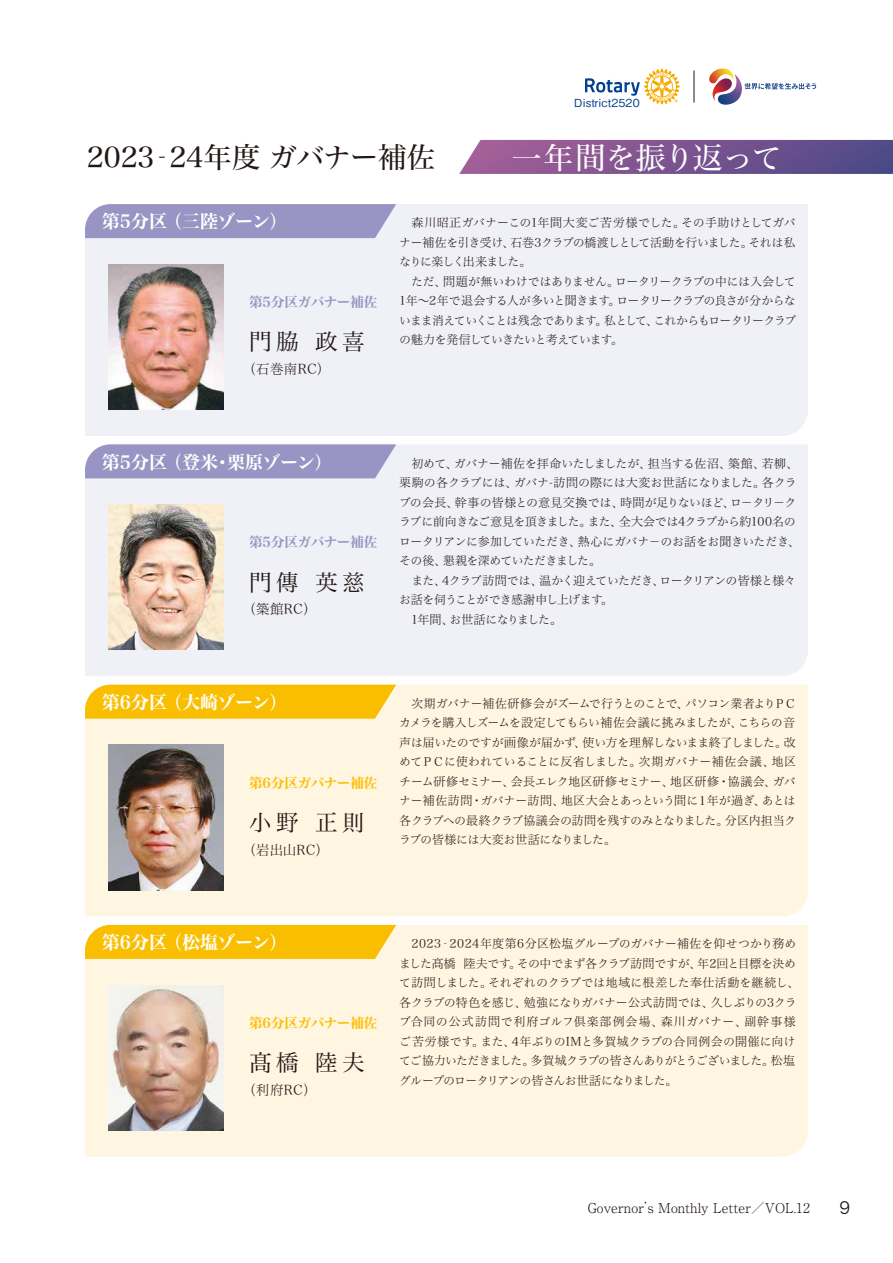
<style>
.page{position:relative;width:893px;height:1263px;background:#fff}
.page>*{position:absolute;margin:0;border:0;box-sizing:border-box;transform-origin:0 0}
.t1{font:30px "Hira Min Std W4";letter-spacing:.005em;color:#fff}
.t2{font:28.5px "Hira Min Std W4";color:#221815}
.t3{font:22.5px "Hira Min Std W3";letter-spacing:.2em;color:#221815}
.t4{font:18px "Hira Min Std W7";color:#fff}
.t5{font:16.5px "Hira Kaku Std N W3";color:#221815}
.t6{font:300 13.5px "Ryumin Pro";color:#221815}
.t7{font:13.5px "Hira Min Std W2";letter-spacing:.025em;color:#221815}
.t8{font:13.5px "Hira Min Std W7";color:#9894c3}
.t9{font:13.5px "Hira Min Std W7";color:#fabe00}
.t10{font:12px/19.5px "Hira Min Std W2";letter-spacing:-.03em;color:#221815;text-align:justify}
.t11{font:500 11.1px "Gothic BBB Pro";letter-spacing:.01em;color:#004090}
</style>
<div class="page">
<div style="left:85px;top:204px;width:723px;height:232px;background:#f0f0f7"></div>
<svg style="left:85px;top:204px;width:311px;height:34px;background:#9c98c5"></svg>
<img style="left:108px;top:264px;width:115px;height:146px">
<div style="left:85px;top:444px;width:723px;height:232px;background:#f0f0f7"></div>
<svg style="left:85px;top:444px;width:311px;height:34px;background:#9d99c6"></svg>
<img style="left:108px;top:505px;width:115px;height:145px">
<div style="left:85px;top:685px;width:723px;height:231px;background:#fff6e1"></div>
<svg style="left:85px;top:685px;width:311px;height:34px;background:#fac10c"></svg>
<img style="left:108px;top:745px;width:115px;height:145px">
<div style="left:85px;top:925px;width:723px;height:232px;background:#fff6e1"></div>
<svg style="left:85px;top:925px;width:311px;height:34px;background:#fac00b"></svg>
<img style="left:108px;top:985px;width:115px;height:145px">
<svg style="left:459px;top:140px;width:434px;height:34px;background:#7d5892"></svg>
<svg style="left:709px;top:68px;width:107px;height:37px"></svg>
<hr style="left:694px;top:70px;width:1px;height:33px;background:#221815">
<svg style="left:585px;top:69px;width:95px;height:35px"></svg>
<p class="t11" style="left:574px;top:94px;width:67px">District2520</p>
<h2 class="t2" style="left:87px;top:137px;width:350px">2023‐24年度 ガバナー補佐</h2>
<h1 class="t1" style="left:512px;top:136px;width:272px">一年間を振り返って</h1>
<h3 class="t4" style="left:102px;top:208px;width:187px">第5分区 （三陸ゾーン）</h3>
<p class="t8" style="left:249px;top:292px;width:130px">第5分区ガバナー補佐</p>
<h3 class="t3" style="left:249px;top:326px;width:117px">門脇 政喜</h3>
<p class="t7" style="left:242px;top:359px;width:89px">（石巻南RC）</p>
<p class="t10" style="left:399px;top:213px;width:398px">　森川昭正ガバナーこの1年間大変ご苦労様でした。その手助けとしてガバナー補佐を引き受け、石巻3クラブの橋渡しとして活動を行いました。それは私なりに楽しく出来ました。</p>
<p class="t10" style="left:399px;top:271px;width:399px;text-indent:12px">ただ、問題が無いわけではありません。ロータリークラブの中には入会して1年～2年で退会する人が多いと聞きます。ロータリークラブの良さが分からないまま消えていくことは残念であります。私として、これからもロータリークラブの魅力を発信していきたいと考えています。</p>
<h3 class="t4" style="left:102px;top:449px;width:232px">第5分区 （登米・栗原ゾーン）</h3>
<p class="t8" style="left:249px;top:532px;width:130px">第5分区ガバナー補佐</p>
<h3 class="t3" style="left:249px;top:566px;width:117px">門傳 英慈</h3>
<p class="t7" style="left:242px;top:600px;width:76px">（築館RC）</p>
<p class="t10" style="left:399px;top:453px;width:402px;text-align:left">　初めて、ガバナー補佐を拝命いたしましたが、担当する佐沼、築館、若柳、栗駒の各クラブには、ガバナ-訪問の際には大変お世話になりました。各クラブの会長、幹事の皆様との意見交換では、時間が足りないほど、ロ－タリ－クラブに前向きなご意見を頂きました。また、全大会では4クラブから約100名のロータリアンに参加していただき、熱心にガバナ－のお話をお聞きいただき、その後、懇親を深めていただきました。<br>　また、4クラブ訪問では、温かく迎えていただき、ロータリアンの皆様と様々お話を伺うことができ感謝申し上げます。<br>　1年間、お世話になりました。</p>
<h3 class="t4" style="left:102px;top:689px;width:187px">第6分区 （大崎ゾーン）</h3>
<p class="t9" style="left:249px;top:773px;width:130px">第6分区ガバナー補佐</p>
<h3 class="t3" style="left:249px;top:806px;width:117px">小野 正則</h3>
<p class="t7" style="left:242px;top:840px;width:88px">（岩出山RC）</p>
<p class="t10" style="left:399px;top:693px;width:399px">　次期ガバナー補佐研修会がズームで行うとのことで、パソコン業者よりＰＣカメラを購入しズームを設定してもらい補佐会議に挑みましたが、こちらの音声は届いたのですが画像が届かず、使い方を理解しないまま終了しました。改めてＰＣに使われていることに反省しました。次期ガバナー補佐会議、地区チーム研修セミナー、会長エレク地区研修セミナー、地区研修・協議会、ガバナー補佐訪問・ガバナー訪問、地区大会とあっという間に１年が過ぎ、あとは各クラブへの最終クラブ協議会の訪問を残すのみとなりました。分区内担当クラブの皆様には大変お世話になりました。</p>
<h3 class="t4" style="left:102px;top:929px;width:187px">第6分区 （松塩ゾーン）</h3>
<p class="t9" style="left:249px;top:1013px;width:130px">第6分区ガバナー補佐</p>
<h3 class="t3" style="left:249px;top:1047px;width:117px">髙橋 陸夫</h3>
<p class="t7" style="left:242px;top:1080px;width:76px">（利府RC）</p>
<p class="t10" style="left:399px;top:933px;width:402px;text-align:left">　2023‐2024年度第6分区松塩グループのガバナー補佐を仰せつかり務めました髙橋 陸夫です。その中でまず各クラブ訪問ですが、年2回と目標を決めて訪問しました。それぞれのクラブでは地域に根差した奉仕活動を継続し、各クラブの特色を感じ、勉強になりガバナー公式訪問では、久しぶりの3クラブ合同の公式訪問で利府ゴルフ倶楽部例会場、森川ガバナー、副幹事様ご苦労様です。また、4年ぶりのIMと多賀城クラブの合同例会の開催に向けてご協力いただきました。多賀城クラブの皆さんありがとうございました。松塩グループのロータリアンの皆さんお世話になりました。</p>
<p class="t6" style="left:588px;top:1197px;width:224px">Governor’s Monthly Letter／VOL.12</p>
<h3 class="t5" style="left:840px;top:1195px;width:12px">9</h3>
</div>
